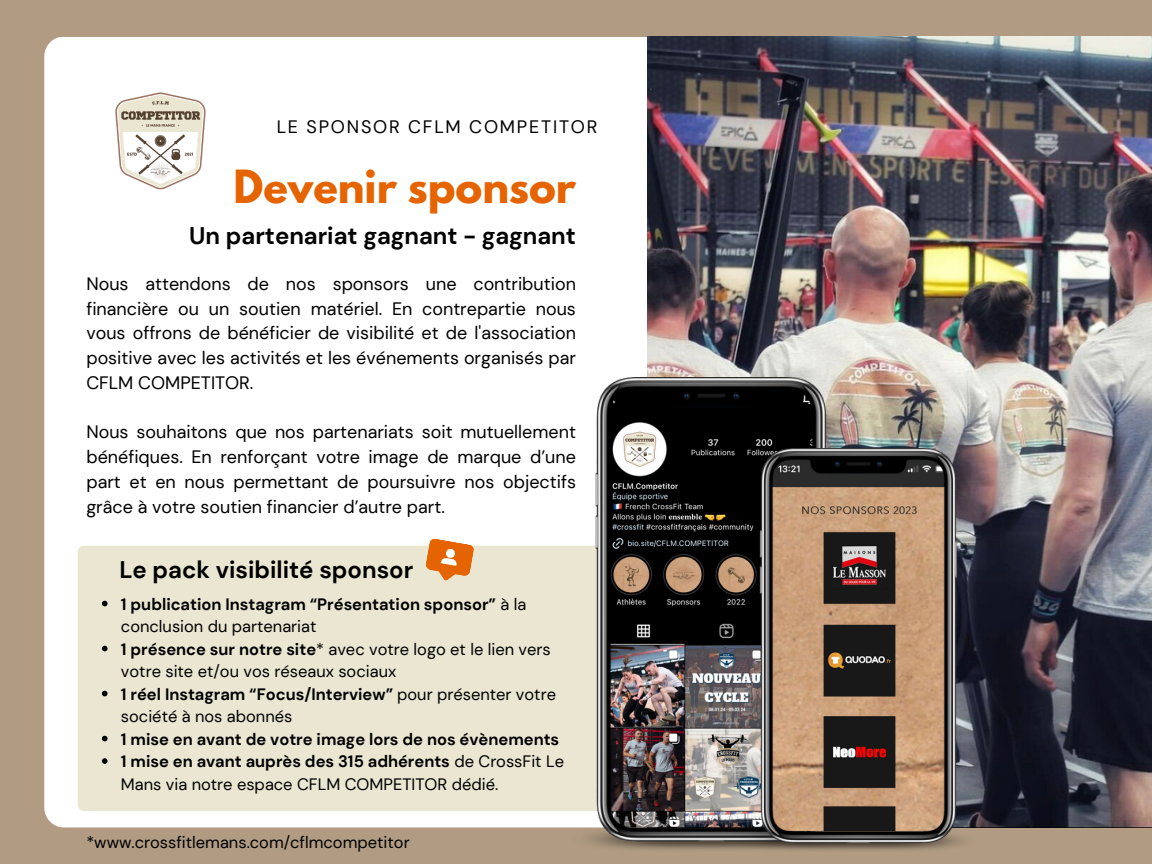
<style>
.page{position:relative;width:1152px;height:864px;background:#b19c83}
.page>*{position:absolute;margin:0;border:0;box-sizing:border-box;transform-origin:0 0}
.t1{font:700 40.5px "League Spartan";color:#e56400}
.t2{font:700 24px "DM Sans";color:#000}
.t3{font:18px/24.8px "DM Sans";color:#000;text-align:justify}
.t4{font:18px "DM Sans";letter-spacing:.1em;color:#000}
.t5{font:16.5px/22.5px "DM Sans";color:#000}
.t6{font:700 16.5px/22.5px "DM Sans";color:#000}
.s1{font-weight:400}
.s2{font-weight:700}
</style>
<div class="page">
<div style="left:44px;top:37px;width:1064px;height:790px;background:#fff;border-radius:20px"></div>
<img style="left:648px;top:37px;width:504px;height:790px">
<img style="left:115px;top:92px;width:91px;height:98px">
<div style="left:78px;top:546px;width:570px;height:265px;background:#eae6d2;border-radius:6px"></div>
<svg style="left:424px;top:538px;width:51px;height:43px"></svg>
<img style="left:565px;top:378px;width:293px;height:472px">
<img style="left:733px;top:448px;width:251px;height:402px">
<svg style="left:102px;top:601px;width:6px;height:5px"></svg>
<svg style="left:102px;top:646px;width:6px;height:5px"></svg>
<svg style="left:102px;top:691px;width:6px;height:5px"></svg>
<svg style="left:102px;top:736px;width:6px;height:5px"></svg>
<svg style="left:102px;top:758px;width:6px;height:6px"></svg>
<p class="t4" style="left:277px;top:115px;width:322px">LE SPONSOR CFLM COMPETITOR</p>
<p class="t1" style="left:234px;top:167px;width:344px">Devenir sponsor</p>
<p class="t2" style="left:189px;top:220px;width:388px">Un partenariat gagnant - gagnant</p>
<p class="t3" style="left:86px;top:271px;width:491px">Nous attendons de nos sponsors une contribution financière ou un soutien matériel. En contrepartie nous vous offrons de bénéficier de visibilité et de l'association positive avec les activités et les événements organisés par CFLM COMPETITOR.</p>
<p class="t3" style="left:86px;top:420px;width:491px">Nous souhaitons que nos partenariats soit mutuellement bénéfiques. En renforçant votre image de marque d’une part et en nous permettant de poursuivre nos objectifs grâce à votre soutien financier d’autre part.</p>
<p class="t2" style="left:119px;top:554px;width:296px">Le pack visibilité sponsor</p>
<p class="t6" style="left:121px;top:593px;width:407px">1 publication Instagram “Présentation sponsor” <span class="s1">à la conclusion du partenariat</span></p>
<p class="t5" style="left:121px;top:638px;width:431px"><span class="s2">1 présence sur notre site</span>* avec votre logo et le lien vers votre site et/ou vos réseaux sociaux</p>
<p class="t5" style="left:121px;top:683px;width:437px"><span class="s2">1 réel Instagram “Focus/Interview”</span> pour présenter votre société à nos abonnés</p>
<p class="t6" style="left:121px;top:728px;width:440px">1 mise en avant de votre image lors de nos évènements</p>
<p class="t5" style="left:121px;top:750px;width:445px"><span class="s2">1 mise en avant auprès des 315 adhérents</span> de CrossFit Le<br>Mans via notre espace CFLM COMPETITOR dédié.</p>
<p class="t5" style="left:86px;top:831px;width:325px">*www.crossfitlemans.com/cflmcompetitor</p>
</div>
